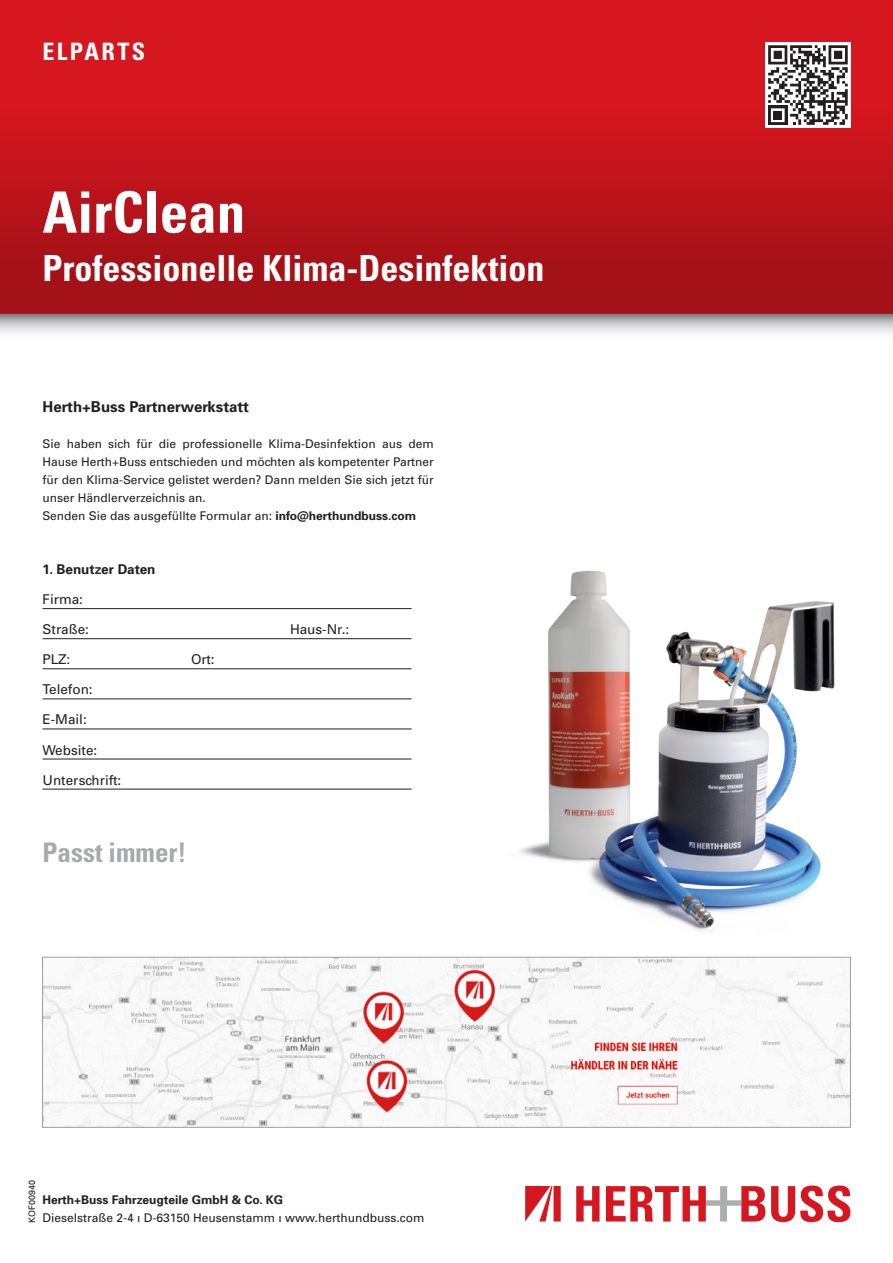
<style>
.page{position:relative;width:893px;height:1263px;background:#fff}
.page>*{position:absolute;margin:0;border:0;box-sizing:border-box;transform-origin:0 0}
.t1{font:700 condensed 57px "Univers";color:#fff}
.t2{font:700 condensed 36px "Univers";color:#fff}
.t3{font:700 condensed 27px "Univers";color:#a8a9ad}
.t4{font:700 condensed 24px "Univers";letter-spacing:.1em;color:#fff}
.t5{font:700 15px "Univers";color:#231f20}
.t6{font:13.5px "Univers";color:#231f20}
.t7{font:700 13.5px "Univers";color:#231f20}
.t8{font:12px/18px "Univers";color:#231f20}
.t9{font:700 12px "Univers";color:#231f20}
.t10{font:9px "Univers";color:#231f20}
.s1{font-weight:700}
</style>
<div class="page">
<div style="left:0;top:0;width:893px;height:315px;background:linear-gradient(to bottom,#e41922,#a11016)"></div>
<svg style="left:0;top:315px;width:893px;height:19px"></svg>
<svg style="left:576px;top:1186px;width:23px;height:35px"></svg>
<svg style="left:606px;top:1186px;width:159px;height:35px"></svg>
<svg style="left:771px;top:1185px;width:79px;height:37px"></svg>
<svg style="left:525px;top:1186px;width:36px;height:35px"></svg>
<div style="left:765px;top:43px;width:85px;height:85px;background:#fff"></div>
<svg style="left:768px;top:45px;width:80px;height:80px"></svg>
<hr style="left:43px;top:608px;width:369px;height:1px;background:#231f20">
<hr style="left:43px;top:638px;width:369px;height:1px;background:#231f20">
<hr style="left:43px;top:668px;width:369px;height:1px;background:#231f20">
<hr style="left:43px;top:699px;width:369px;height:1px;background:#231f20">
<hr style="left:43px;top:729px;width:369px;height:1px;background:#231f20">
<hr style="left:43px;top:759px;width:369px;height:1px;background:#231f20">
<hr style="left:43px;top:789px;width:369px;height:1px;background:#231f20">
<img style="left:44px;top:959px;width:805px;height:166px">
<div style="left:42px;top:957px;width:809px;height:170px;border:1px solid #9d9fa2"></div>
<img style="left:589px;top:601px;width:246px;height:329px">
<img style="left:519px;top:570px;width:126px;height:303px">
<h3 class="t4" style="left:43px;top:37px;width:104px">ELPARTS</h3>
<h1 class="t1" style="left:43px;top:177px;width:204px">AirClean</h1>
<h2 class="t2" style="left:43px;top:246px;width:504px">Professionelle Klima-Desinfektion</h2>
<p class="t5" style="left:43px;top:397px;width:208px">Herth+Buss Partnerwerkstatt</p>
<p class="t8" style="left:43px;top:435px;width:393px">Sie haben sich für die professionelle Klima-Desinfektion aus dem Hause Herth+Buss entschieden und möchten als kompetenter Partner für den Klima-Service gelistet werden? Dann melden Sie sich jetzt für unser Händlerverzeichnis an.<br>Senden Sie das ausgefüllte Formular an: <span class="s1">info@herthundbuss.com</span></p>
<p class="t7" style="left:43px;top:561px;width:114px">1. Benutzer Daten</p>
<p class="t6" style="left:43px;top:591px;width:42px">Firma:</p>
<p class="t6" style="left:43px;top:621px;width:48px">Straße:</p>
<p class="t6" style="left:290px;top:621px;width:61px">Haus-Nr.:</p>
<p class="t6" style="left:43px;top:651px;width:29px">PLZ:</p>
<p class="t6" style="left:191px;top:651px;width:25px">Ort:</p>
<p class="t6" style="left:43px;top:681px;width:52px">Telefon:</p>
<p class="t6" style="left:43px;top:711px;width:46px">E-Mail:</p>
<p class="t6" style="left:43px;top:741px;width:56px">Website:</p>
<p class="t6" style="left:43px;top:771px;width:80px">Unterschrift:</p>
<h3 class="t3" style="left:43px;top:836px;width:145px">Passt immer!</h3>
<p class="t10" style="left:27px;top:1223px;width:45px;rotate:-90deg">KOF00940</p>
<p class="t9" style="left:43px;top:1192px;width:242px">Herth+Buss Fahrzeugteile GmbH &amp; Co. KG</p>
<p class="t8" style="left:43px;top:1209px;width:383px">Dieselstraße 2-4 ı D-63150 Heusenstamm ı www.herthundbuss.com</p>
</div>
